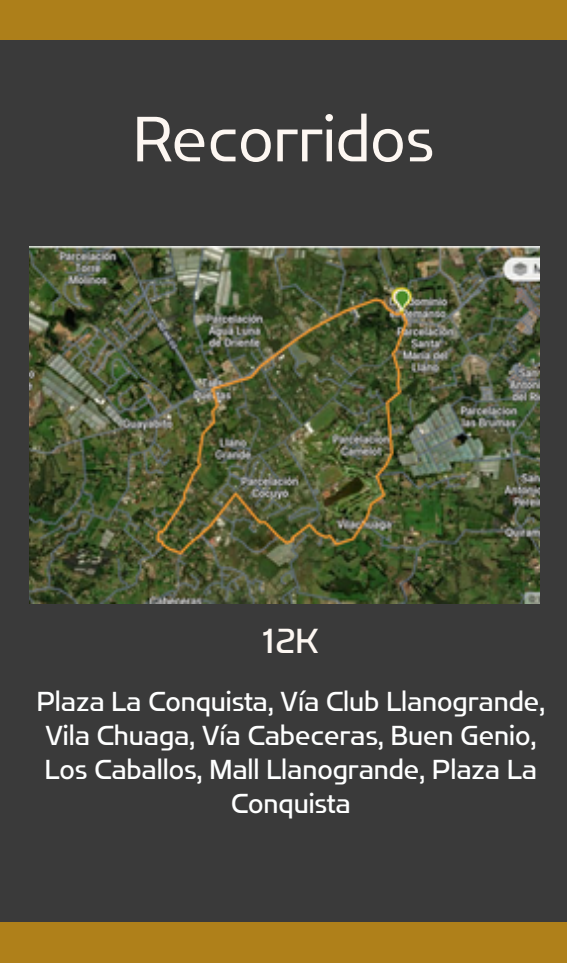
<style>
.page{position:relative;width:567px;height:963px;background:#3a3a3a}
.page>*{position:absolute;margin:0;border:0;box-sizing:border-box;transform-origin:0 0}
.t1{font:63.6px "Flatory Sans 300";color:#fdf7f2}
.t2{font:34.8px "Flatory Sans 400";color:#fdf7f2}
.t3{font:27.2px/34.4px "Flatory Sans 400";color:#feffff;text-align:center}
</style>
<div class="page">
<div style="left:0;top:0;width:200px;height:40px;background:#ad7f1a"></div>
<div style="left:437px;top:0;width:130px;height:40px;background:#ad7f1a"></div>
<div style="left:199px;top:0;width:239px;height:40px;background:#ad7f1a"></div>
<div style="left:0;top:923px;width:222px;height:40px;background:#af801a"></div>
<div style="left:458px;top:923px;width:109px;height:40px;background:#af801a"></div>
<div style="left:221px;top:923px;width:238px;height:40px;background:#af801a"></div>
<img style="left:29px;top:247px;width:510px;height:357px">
<h1 class="t1" style="left:133px;top:102px;width:302px">Recorridos</h1>
<p class="t2" style="left:263px;top:620px;width:57px">12K</p>
<h2 class="t3" style="left:37px;top:684px;width:510px">Plaza La Conquista, Vía Club Llanogrande, Vila Chuaga, Vía Cabeceras, Buen Genio, Los Caballos, Mall Llanogrande, Plaza La Conquista</h2>
</div>
